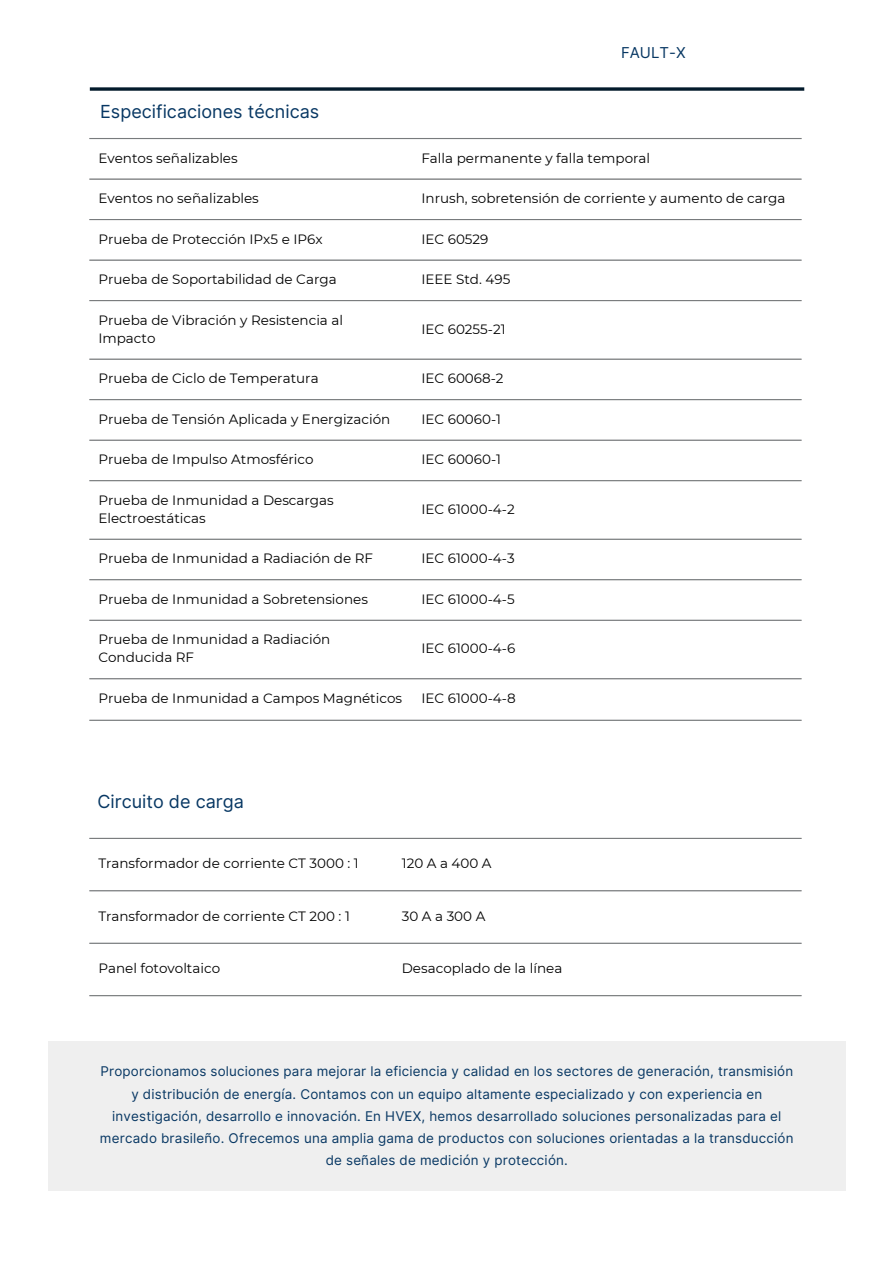
<style>
.page{position:relative;width:894px;height:1264px;background:#fff}
.page>*{position:absolute;margin:0;border:0;box-sizing:border-box;transform-origin:0 0}
.t1{font:18px "Inter";color:#073763}
.t2{font:15px "Inter";color:#073763}
.t3{font:13.5px/18px "Montserrat";color:#000}
.t4{font:13.5px "Montserrat";letter-spacing:.26em;color:#000}
.t5{font:13.35px/22.4px "Inter";letter-spacing:.015em;color:#073763;text-align:center}
</style>
<div class="page">
<svg style="left:90px;top:87px;width:714px;height:4px;background:#293d4b"></svg>
<hr style="left:89px;top:138px;width:712px;height:1px;background:#787b7d">
<hr style="left:89px;top:178px;width:712px;height:2px;background:#787b7d">
<hr style="left:89px;top:219px;width:712px;height:1px;background:#787b7d">
<hr style="left:89px;top:259px;width:712px;height:2px;background:#787b7d">
<hr style="left:89px;top:300px;width:712px;height:1px;background:#787b7d">
<hr style="left:89px;top:358px;width:712px;height:2px;background:#787b7d">
<hr style="left:89px;top:399px;width:712px;height:1px;background:#787b7d">
<hr style="left:89px;top:439px;width:712px;height:2px;background:#787b7d">
<hr style="left:89px;top:480px;width:712px;height:1px;background:#787b7d">
<hr style="left:89px;top:538px;width:712px;height:2px;background:#787b7d">
<hr style="left:89px;top:579px;width:712px;height:1px;background:#787b7d">
<hr style="left:89px;top:619px;width:712px;height:2px;background:#787b7d">
<hr style="left:89px;top:678px;width:712px;height:1px;background:#787b7d">
<hr style="left:89px;top:719px;width:712px;height:1px;background:#787b7d">
<hr style="left:89px;top:837px;width:712px;height:2px;background:#787b7d">
<hr style="left:89px;top:890px;width:712px;height:1px;background:#787b7d">
<hr style="left:89px;top:942px;width:712px;height:1px;background:#787b7d">
<hr style="left:89px;top:995px;width:712px;height:1px;background:#787b7d">
<div style="left:48px;top:1041px;width:797px;height:150px;background:#efefef"></div>
<p class="t1" style="left:100px;top:101px;width:220px">Especificaciones técnicas</p>
<p class="t2" style="left:620px;top:44px;width:66px">FAULT-X</p>
<h2 class="t3" style="left:98px;top:149px;width:141px">Eventos señalizables</h2>
<p class="t3" style="left:421px;top:149px;width:230px">Falla permanente y falla temporal</p>
<h1 class="t3" style="left:98px;top:189px;width:162px">Eventos no señalizables</h1>
<p class="t3" style="left:421px;top:189px;width:365px">Inrush, sobretensión de corriente y aumento de carga</p>
<p class="t3" style="left:98px;top:230px;width:226px">Prueba de Protección IPx5 e IP6x</p>
<p class="t3" style="left:421px;top:230px;width:69px">IEC 60529</p>
<p class="t3" style="left:98px;top:270px;width:240px">Prueba de Soportabilidad de Carga</p>
<p class="t3" style="left:421px;top:270px;width:90px">IEEE Std. 495</p>
<p class="t3" style="left:98px;top:311px;width:246px">Prueba de Vibración y Resistencia al<br>Impacto</p>
<p class="t3" style="left:421px;top:320px;width:86px">IEC 60255-21</p>
<p class="t3" style="left:98px;top:369px;width:222px">Prueba de Ciclo de Temperatura</p>
<p class="t3" style="left:421px;top:369px;width:84px">IEC 60068-2</p>
<p class="t3" style="left:98px;top:410px;width:293px">Prueba de Tensión Aplicada y Energización</p>
<p class="t3" style="left:421px;top:410px;width:81px">IEC 60060-1</p>
<p class="t3" style="left:98px;top:450px;width:217px">Prueba de Impulso Atmosférico</p>
<p class="t3" style="left:421px;top:450px;width:81px">IEC 60060-1</p>
<p class="t3" style="left:98px;top:491px;width:237px">Prueba de Inmunidad a Descargas<br>Electroestáticas</p>
<p class="t3" style="left:421px;top:500px;width:95px">IEC 61000-4-2</p>
<p class="t3" style="left:98px;top:549px;width:276px">Prueba de Inmunidad a Radiación de RF</p>
<p class="t3" style="left:421px;top:549px;width:95px">IEC 61000-4-3</p>
<p class="t3" style="left:98px;top:590px;width:271px">Prueba de Inmunidad a Sobretensiones</p>
<p class="t3" style="left:421px;top:590px;width:95px">IEC 61000-4-5</p>
<p class="t3" style="left:98px;top:630px;width:233px">Prueba de Inmunidad a Radiación<br>Conducida RF</p>
<p class="t3" style="left:421px;top:639px;width:95px">IEC 61000-4-6</p>
<p class="t3" style="left:98px;top:689px;width:305px">Prueba de Inmunidad a Campos Magnéticos</p>
<p class="t3" style="left:421px;top:689px;width:96px">IEC 61000-4-8</p>
<p class="t1" style="left:97px;top:790px;width:148px">Circuito de carga</p>
<p class="t3" style="left:98px;top:854px;width:262px">Transformador de corriente CT 3000 : 1</p>
<h1 class="t3" style="left:402px;top:854px;width:91px">120 A a 400 A</h1>
<p class="t3" style="left:98px;top:906px;width:253px">Transformador de corriente CT 200 : 1</p>
<p class="t4" style="left:402px;top:907px;width:85px">30Aa300A</p>
<p class="t3" style="left:98px;top:959px;width:123px">Panel fotovoltaico</p>
<p class="t3" style="left:402px;top:959px;width:162px">Desacoplado de la línea</p>
<p class="t5" style="left:100px;top:1060px;width:695px">Proporcionamos soluciones para mejorar la eficiencia y calidad en los sectores de generación, transmisión y distribución de energía. Contamos con un equipo altamente especializado y con experiencia en investigación, desarrollo e innovación. En HVEX, hemos desarrollado soluciones personalizadas para el mercado brasileño. Ofrecemos una amplia gama de productos con soluciones orientadas a la transducción de señales de medición y protección.</p>
</div>
